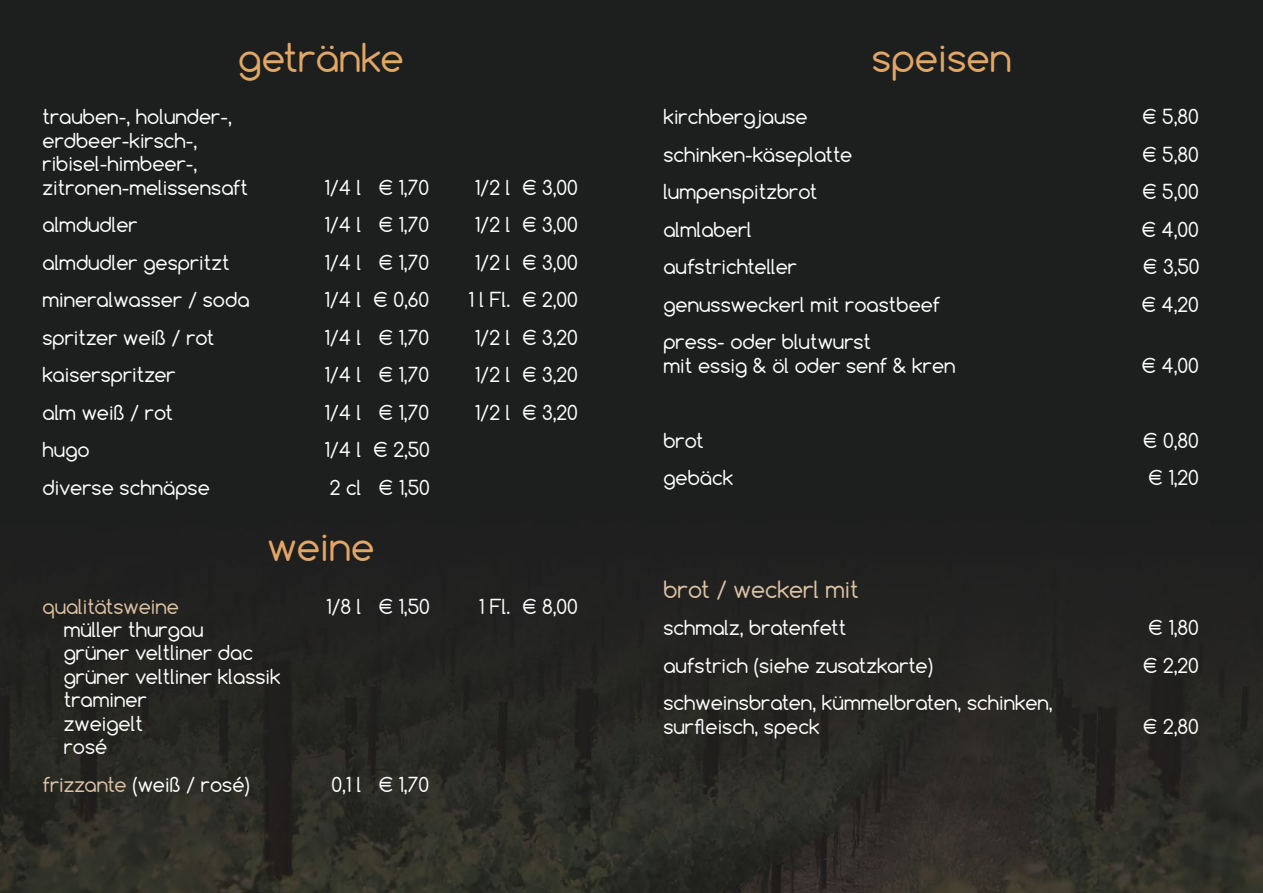
<style>
.page{position:relative;width:1263px;height:893px;background:#fff}
.page>*{position:absolute;margin:0;border:0;box-sizing:border-box;transform-origin:0 0}
.t1{font:37.5px "Comfortaa";color:#e2a665}
.t2{font:22.5px "Comfortaa";color:#dcc2a4}
.t3{font:19.5px/23.4px "Comfortaa";color:#fff}
.t4{font:19.5px "Comfortaa";color:#dcc2a4}
.s1{color:#dcc2a4}
</style>
<div class="page">
<img style="left:0;top:0;width:1263px;height:893px">
<h1 class="t1" style="left:238px;top:34px;width:167px">getränke</h1>
<p class="t3" style="left:43px;top:105px;width:207px">trauben-, holunder-, erdbeer-kirsch-, ribisel-himbeer-, zitronen-melissensaft</p>
<p class="t3" style="left:324px;top:175px;width:106px">1/4 l € 1,70</p>
<p class="t3" style="left:475px;top:175px;width:105px">1/2 l € 3,00</p>
<p class="t3" style="left:43px;top:213px;width:97px">almdudler</p>
<p class="t3" style="left:324px;top:213px;width:106px">1/4 l € 1,70</p>
<p class="t3" style="left:475px;top:213px;width:105px">1/2 l € 3,00</p>
<p class="t3" style="left:43px;top:250px;width:189px">almdudler gespritzt</p>
<p class="t3" style="left:324px;top:250px;width:106px">1/4 l € 1,70</p>
<p class="t3" style="left:475px;top:250px;width:105px">1/2 l € 3,00</p>
<p class="t3" style="left:43px;top:288px;width:209px">mineralwasser / soda</p>
<p class="t3" style="left:324px;top:288px;width:106px">1/4 l € 0,60</p>
<p class="t3" style="left:468px;top:288px;width:111px">1 l Fl. € 2,00</p>
<p class="t3" style="left:43px;top:325px;width:174px">spritzer weiß / rot</p>
<p class="t3" style="left:324px;top:325px;width:106px">1/4 l € 1,70</p>
<p class="t3" style="left:475px;top:325px;width:105px">1/2 l € 3,20</p>
<p class="t3" style="left:43px;top:363px;width:135px">kaiserspritzer</p>
<p class="t3" style="left:324px;top:363px;width:106px">1/4 l € 1,70</p>
<p class="t3" style="left:475px;top:363px;width:105px">1/2 l € 3,20</p>
<p class="t3" style="left:43px;top:400px;width:132px">alm weiß / rot</p>
<p class="t3" style="left:324px;top:400px;width:106px">1/4 l € 1,70</p>
<p class="t3" style="left:475px;top:400px;width:105px">1/2 l € 3,20</p>
<p class="t3" style="left:43px;top:438px;width:49px">hugo</p>
<p class="t3" style="left:324px;top:438px;width:107px">1/4 l € 2,50</p>
<p class="t3" style="left:43px;top:475px;width:169px">diverse schnäpse</p>
<p class="t3" style="left:330px;top:475px;width:102px">2 cl € 1,50</p>
<h1 class="t1" style="left:268px;top:523px;width:108px">weine</h1>
<p class="t4" style="left:43px;top:594px;width:138px">qualitätsweine</p>
<p class="t3" style="left:326px;top:594px;width:105px">1/8 l € 1,50</p>
<p class="t3" style="left:479px;top:594px;width:101px">1 Fl. € 8,00</p>
<p class="t3" style="left:64px;top:618px;width:219px">müller thurgau<br>grüner veltliner dac grüner veltliner klassik traminer<br>zweigelt<br>rosé</p>
<p class="t3" style="left:43px;top:772px;width:209px"><span class="s1">frizzante</span> (weiß / rosé)</p>
<p class="t3" style="left:331px;top:772px;width:99px">0,1 l € 1,70</p>
<h1 class="t1" style="left:872px;top:34px;width:141px">speisen</h1>
<p class="t3" style="left:663px;top:105px;width:146px">kirchbergjause</p>
<p class="t3" style="left:1142px;top:105px;width:58px">€ 5,80</p>
<p class="t3" style="left:663px;top:142px;width:190px">schinken-käseplatte</p>
<p class="t3" style="left:1142px;top:142px;width:58px">€ 5,80</p>
<p class="t3" style="left:663px;top:180px;width:155px">lumpenspitzbrot</p>
<p class="t3" style="left:1142px;top:180px;width:58px">€ 5,00</p>
<p class="t3" style="left:663px;top:217px;width:90px">almlaberl</p>
<p class="t3" style="left:1142px;top:217px;width:59px">€ 4,00</p>
<p class="t3" style="left:663px;top:255px;width:135px">aufstrichteller</p>
<p class="t3" style="left:1143px;top:255px;width:58px">€ 3,50</p>
<p class="t3" style="left:663px;top:292px;width:278px">genussweckerl mit roastbeef</p>
<p class="t3" style="left:1142px;top:292px;width:59px">€ 4,20</p>
<p class="t3" style="left:663px;top:330px;width:294px">press- oder blutwurst<br>mit essig &amp; öl oder senf &amp; kren</p>
<p class="t3" style="left:1142px;top:353px;width:59px">€ 4,00</p>
<p class="t3" style="left:663px;top:428px;width:42px">brot</p>
<p class="t3" style="left:1143px;top:428px;width:57px">€ 0,80</p>
<p class="t3" style="left:663px;top:466px;width:72px">gebäck</p>
<p class="t3" style="left:1148px;top:466px;width:52px">€ 1,20</p>
<p class="t2" style="left:663px;top:575px;width:197px">brot / weckerl mit</p>
<p class="t3" style="left:663px;top:616px;width:184px">schmalz, bratenfett</p>
<p class="t3" style="left:1148px;top:616px;width:52px">€ 1,80</p>
<p class="t3" style="left:663px;top:653px;width:271px">aufstrich (siehe zusatzkarte)</p>
<p class="t3" style="left:1143px;top:653px;width:57px">€ 2,20</p>
<p class="t3" style="left:663px;top:691px;width:391px">schweinsbraten, kümmelbraten, schinken, surfleisch, speck</p>
<p class="t3" style="left:1143px;top:714px;width:57px">€ 2,80</p>
</div>
